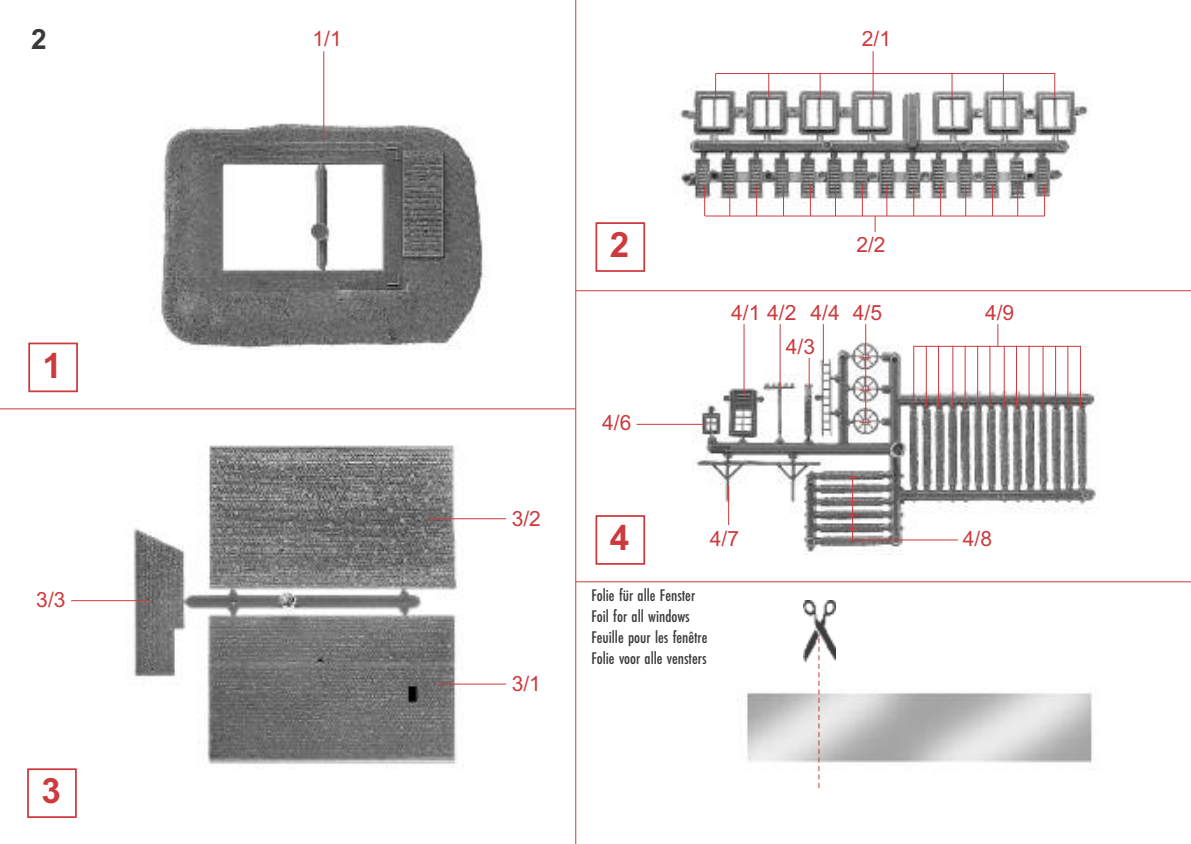
<style>
.page{position:relative;width:1191px;height:844px;background:#fff}
.page>*{position:absolute;margin:0;border:0;box-sizing:border-box;transform-origin:0 0}
.t1{font:700 35px "Arial";color:#cc3a3d}
.t2{font:700 28px "Arial";color:#39383a}
.t3{font:21px "Arial";color:#cc3a3d}
.t4{font:17.5px/21px "Futura EF Medium Con";color:#39383a}
</style>
<div class="page">
<hr style="left:575px;top:0;width:1px;height:843px;background:#cc3a3d">
<hr style="left:0;top:408px;width:575px;height:1px;background:#cc3a3d">
<hr style="left:575px;top:581px;width:616px;height:1px;background:#cc3a3d">
<hr style="left:575px;top:290px;width:616px;height:1px;background:#cc3a3d">
<img style="left:153px;top:118px;width:332px;height:231px">
<img style="left:671px;top:84px;width:418px;height:122px">
<img style="left:128px;top:445px;width:336px;height:322px">
<img style="left:693px;top:336px;width:406px;height:218px">
<img style="left:737px;top:683px;width:355px;height:87px">
<img style="left:804px;top:600px;width:31px;height:62px">
<div style="left:28px;top:342px;width:50px;height:50px;border:2px solid #cc3a3d"></div>
<div style="left:595px;top:222px;width:50px;height:50px;border:2px solid #cc3a3d"></div>
<div style="left:595px;top:515px;width:50px;height:49px;border:2px solid #cc3a3d"></div>
<div style="left:27px;top:768px;width:50px;height:49px;border:2px solid #cc3a3d"></div>
<svg style="left:818px;top:638px;width:1px;height:150px"></svg>
<hr style="left:323px;top:51px;width:1px;height:90px;background:#cc3a3d">
<hr style="left:428px;top:518px;width:78px;height:1px;background:#cc3a3d">
<hr style="left:71px;top:600px;width:79px;height:1px;background:#cc3a3d">
<hr style="left:437px;top:683px;width:69px;height:1px;background:#cc3a3d">
<hr style="left:872px;top:51px;width:1px;height:47px;background:#cc3a3d">
<svg style="left:874px;top:216px;width:1px;height:16px"></svg>
<hr style="left:865px;top:324px;width:1px;height:98px;background:#cc3a3d">
<svg style="left:997px;top:324px;width:1px;height:22px"></svg>
<hr style="left:779px;top:324px;width:1px;height:64px;background:#cc3a3d">
<hr style="left:743px;top:324px;width:1px;height:73px;background:#cc3a3d">
<hr style="left:728px;top:485px;width:1px;height:40px;background:#cc3a3d">
<hr style="left:636px;top:424px;width:70px;height:1px;background:#cc3a3d">
<hr style="left:847px;top:539px;width:111px;height:1px;background:#cc3a3d">
<hr style="left:852px;top:477px;width:1px;height:63px;background:#cc3a3d">
<hr style="left:808px;top:358px;width:1px;height:31px;background:#cc3a3d">
<hr style="left:823px;top:324px;width:1px;height:39px;background:#cc3a3d">
<hr style="left:705px;top:215px;width:339px;height:1px;background:#cc3a3d">
<hr style="left:913px;top:346px;width:167px;height:1px;background:#cc3a3d">
<hr style="left:913px;top:345px;width:1px;height:62px;background:#cc3a3d">
<hr style="left:926px;top:345px;width:1px;height:62px;background:#cc3a3d">
<hr style="left:952px;top:345px;width:1px;height:62px;background:#cc3a3d">
<hr style="left:977px;top:345px;width:1px;height:62px;background:#cc3a3d">
<hr style="left:1003px;top:345px;width:1px;height:62px;background:#cc3a3d">
<hr style="left:1028px;top:345px;width:1px;height:62px;background:#cc3a3d">
<hr style="left:1055px;top:345px;width:1px;height:62px;background:#cc3a3d">
<hr style="left:1080px;top:345px;width:1px;height:62px;background:#cc3a3d">
<hr style="left:938px;top:345px;width:1px;height:62px;background:#cc3a3d">
<hr style="left:964px;top:345px;width:1px;height:62px;background:#cc3a3d">
<hr style="left:989px;top:345px;width:1px;height:62px;background:#cc3a3d">
<hr style="left:1016px;top:345px;width:1px;height:62px;background:#cc3a3d">
<hr style="left:1042px;top:345px;width:1px;height:62px;background:#cc3a3d">
<hr style="left:1067px;top:345px;width:1px;height:62px;background:#cc3a3d">
<svg style="left:859px;top:389px;width:12px;height:1px"></svg>
<svg style="left:859px;top:421px;width:12px;height:1px"></svg>
<svg style="left:846px;top:476px;width:12px;height:1px"></svg>
<hr style="left:715px;top:73px;width:340px;height:1px;background:#cc3a3d">
<svg style="left:715px;top:73px;width:1px;height:24px"></svg>
<svg style="left:768px;top:74px;width:1px;height:23px"></svg>
<svg style="left:819px;top:74px;width:1px;height:23px"></svg>
<svg style="left:951px;top:74px;width:1px;height:23px"></svg>
<svg style="left:1003px;top:74px;width:1px;height:23px"></svg>
<svg style="left:1054px;top:74px;width:1px;height:23px"></svg>
<hr style="left:704px;top:185px;width:1px;height:31px;background:#cc3a3d">
<hr style="left:729px;top:185px;width:1px;height:31px;background:#cc3a3d">
<hr style="left:756px;top:185px;width:1px;height:31px;background:#cc3a3d">
<hr style="left:783px;top:185px;width:1px;height:31px;background:#cc3a3d">
<hr style="left:810px;top:185px;width:1px;height:31px;background:#cc3a3d">
<hr style="left:835px;top:185px;width:1px;height:31px;background:#cc3a3d">
<hr style="left:862px;top:185px;width:1px;height:31px;background:#cc3a3d">
<hr style="left:886px;top:185px;width:1px;height:31px;background:#cc3a3d">
<hr style="left:913px;top:185px;width:1px;height:31px;background:#cc3a3d">
<hr style="left:940px;top:185px;width:1px;height:31px;background:#cc3a3d">
<hr style="left:965px;top:185px;width:1px;height:31px;background:#cc3a3d">
<hr style="left:992px;top:185px;width:1px;height:31px;background:#cc3a3d">
<hr style="left:1017px;top:185px;width:1px;height:31px;background:#cc3a3d">
<hr style="left:1044px;top:185px;width:1px;height:31px;background:#cc3a3d">
<h2 class="t2" style="left:31px;top:23px;width:17px">2</h2>
<h1 class="t1" style="left:43px;top:345px;width:21px">1</h1>
<p class="t3" style="left:36px;top:587px;width:31px">3/3</p>
<h1 class="t1" style="left:41px;top:770px;width:21px">3</h1>
<p class="t3" style="left:312px;top:26px;width:31px">1/1</p>
<p class="t3" style="left:862px;top:26px;width:31px">2/1</p>
<p class="t3" style="left:511px;top:506px;width:31px">3/2</p>
<p class="t3" style="left:511px;top:671px;width:31px">3/1</p>
<h1 class="t1" style="left:610px;top:225px;width:21px">2</h1>
<p class="t3" style="left:602px;top:410px;width:31px">4/6</p>
<h1 class="t1" style="left:610px;top:517px;width:21px">4</h1>
<p class="t3" style="left:856px;top:232px;width:31px">2/2</p>
<p class="t3" style="left:853px;top:301px;width:31px">4/5</p>
<p class="t3" style="left:731px;top:301px;width:67px">4/1 4/2</p>
<p class="t3" style="left:985px;top:301px;width:31px">4/9</p>
<p class="t3" style="left:786px;top:334px;width:31px">4/3</p>
<p class="t3" style="left:810px;top:301px;width:31px">4/4</p>
<p class="t3" style="left:710px;top:526px;width:31px">4/7</p>
<p class="t3" style="left:963px;top:526px;width:31px">4/8</p>
<p class="t4" style="left:591px;top:586px;width:118px">Folie für alle Fenster<br>Foil for all windows<br>Feuille pour les fenêtre<br>Folie voor alle vensters</p>
</div>
